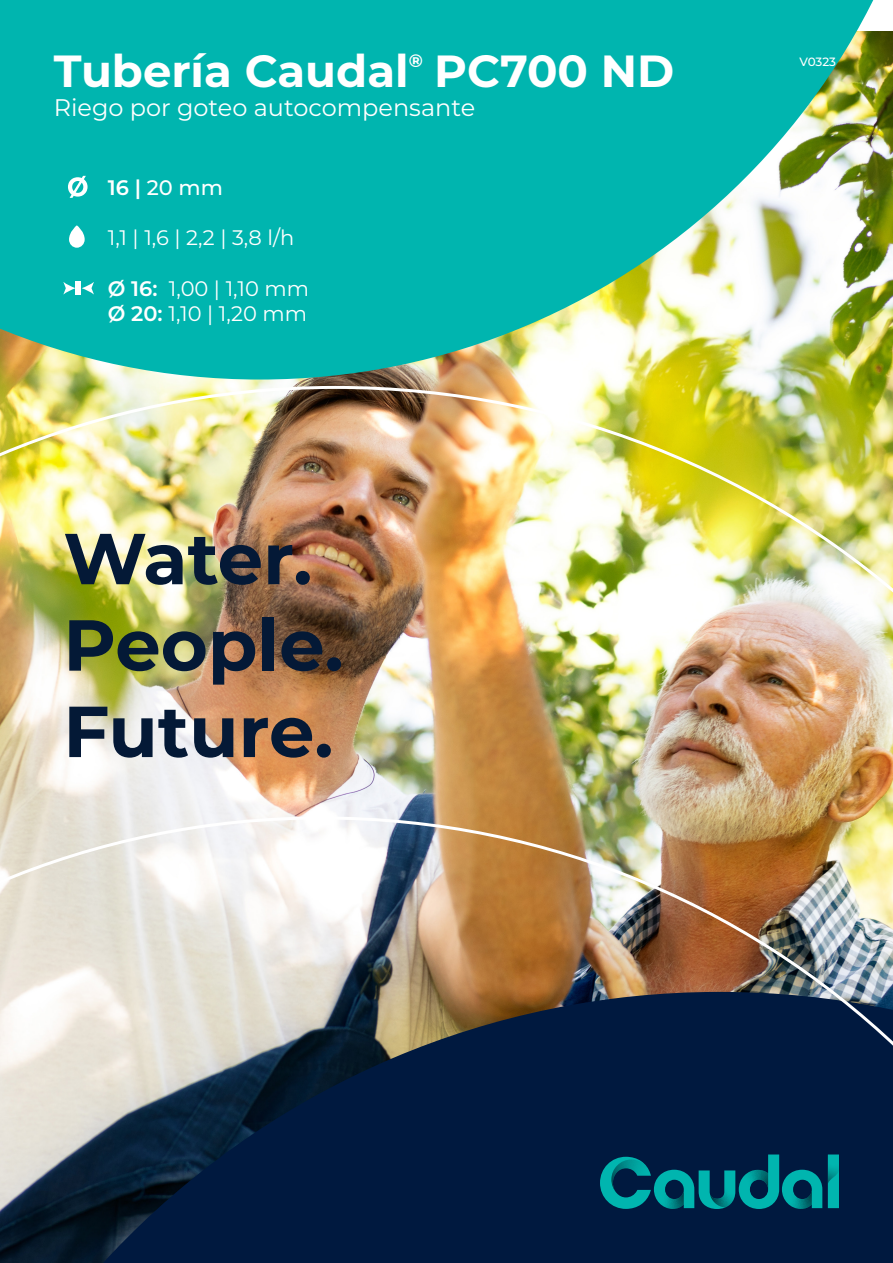
<style>
.page{position:relative;width:893px;height:1263px;background:#fff}
.page>*{position:absolute;margin:0;border:0;box-sizing:border-box;transform-origin:0 0}
.t1{font:700 72px "Montserrat";color:#041936}
.t2{font:700 45px "Montserrat";color:#fff}
.t3{font:24px "Montserrat";color:#fff}
.t4{font:21px "Montserrat";color:#fff}
.t5{font:500 21px "Montserrat";color:#fff}
.t6{font:700 18px "Montserrat";color:#fff}
.t7{font:500 12px "Montserrat";letter-spacing:-.005em;color:#fff}
.s1{font-weight:600}
</style>
<div class="page">
<svg style="left:0;top:0;width:893px;height:379px;fill:#00b5af"></svg>
<svg style="left:68px;top:176px;width:20px;height:22px"></svg>
<svg style="left:69px;top:226px;width:16px;height:22px"></svg>
<div style="left:76px;top:281px;width:5px;height:14px;background:#fff"></div>
<svg style="left:63px;top:282px;width:13px;height:13px"></svg>
<svg style="left:82px;top:282px;width:12px;height:13px"></svg>
<img style="left:0;top:386px;width:893px;height:877px">
<p class="t2" style="left:54px;top:39px;width:622px">Tubería Caudal PC700 ND</p>
<p class="t3" style="left:54px;top:91px;width:423px">Riego por goteo autocompensante</p>
<p class="t6" style="left:409px;top:47px;width:16px">®</p>
<p class="t7" style="left:799px;top:53px;width:38px">V0323</p>
<p class="t5" style="left:108px;top:173px;width:117px"><span class="s1">16 |</span> 20 mm</p>
<p class="t4" style="left:108px;top:223px;width:188px">1,1 | 1,6 | 2,2 | 3,8 l/h</p>
<p class="t4" style="left:108px;top:274px;width:203px"><span class="s1">Ø 16:</span> 1,00 | 1,10 mm</p>
<p class="t4" style="left:108px;top:299px;width:201px"><span class="s1">Ø 20:</span> 1,10 | 1,20 mm</p>
<p class="t1" style="left:63px;top:507px;width:250px">Water.</p>
<p class="t1" style="left:63px;top:593px;width:282px">People.</p>
<p class="t1" style="left:63px;top:680px;width:271px">Future.</p>
</div>
